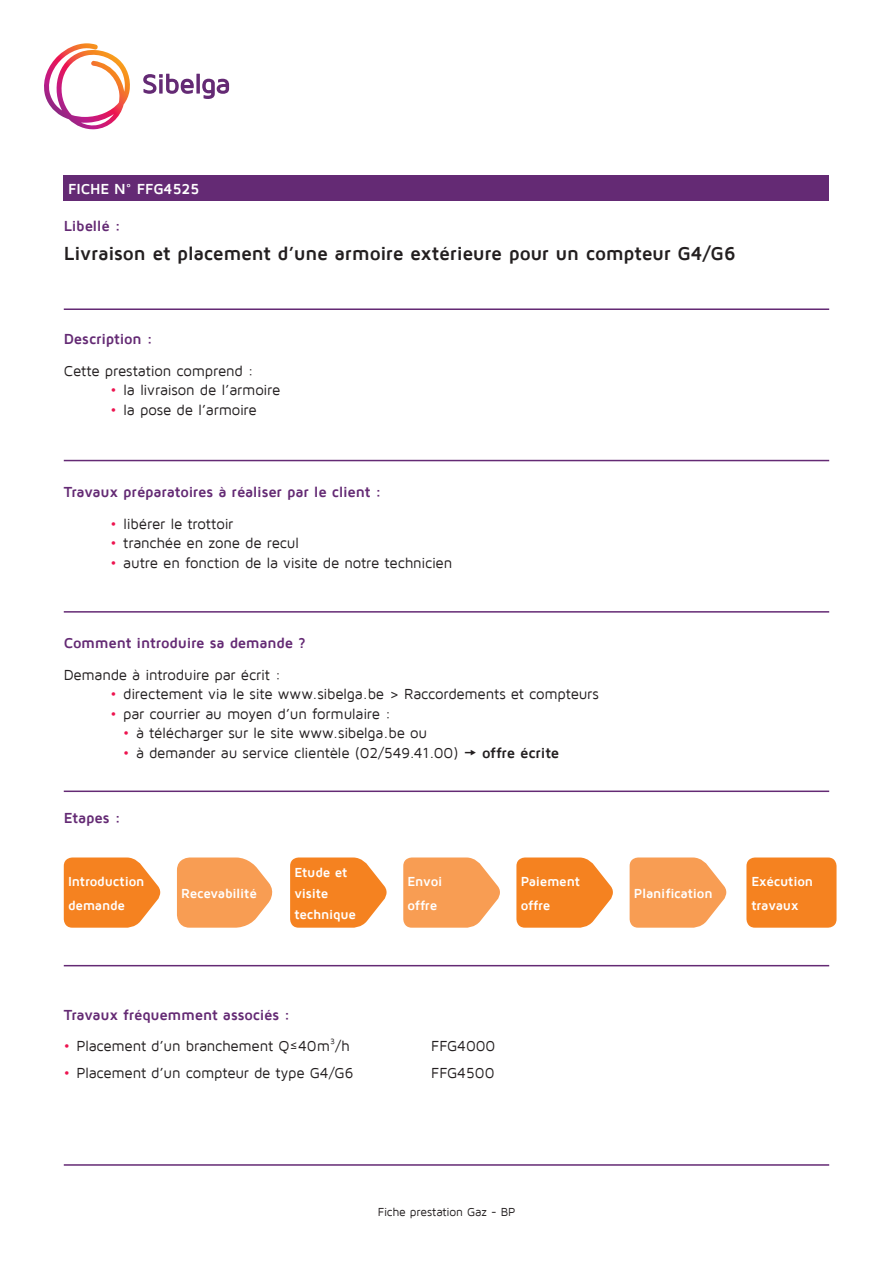
<style>
.page{position:relative;width:893px;height:1263px;background:#fff}
.page>*{position:absolute;margin:0;border:0;box-sizing:border-box;transform-origin:0 0}
.t1{font:700 19.5px "Maven Pro";letter-spacing:-.015em;color:#231f20}
.t2{font:15px "Maven Pro";letter-spacing:-.015em;color:#231f20}
.t3{font:700 15px "Maven Pro";letter-spacing:-.015em;color:#642a74}
.t4{font:700 15px "Maven Pro";color:#fff}
.t5{font:700 15px "Maven Pro";letter-spacing:-.01em;color:#231f20}
.t6{font:700 13.5px/24px "Maven Pro";letter-spacing:-.015em;color:#fff}
.t7{font:12px "Maven Pro";letter-spacing:-.01em;color:#231f20}
.s1{color:#ed1450}
</style>
<div class="page">
<svg style="left:143px;top:74px;width:51px;height:20px"></svg>
<svg style="left:196px;top:74px;width:4px;height:20px"></svg>
<svg style="left:202px;top:79px;width:27px;height:20px"></svg>
<svg style="left:44px;top:43px;width:86px;height:87px"></svg>
<div style="left:64px;top:175px;width:765px;height:26px;background:#642a74"></div>
<hr style="left:64px;top:308px;width:765px;height:2px;background:#642a74">
<hr style="left:64px;top:460px;width:765px;height:1px;background:#642a74">
<hr style="left:64px;top:611px;width:765px;height:2px;background:#642a74">
<hr style="left:64px;top:790px;width:765px;height:2px;background:#642a74">
<hr style="left:64px;top:965px;width:765px;height:1px;background:#642a74">
<hr style="left:64px;top:1164px;width:765px;height:2px;background:#642a74">
<svg style="left:64px;top:857px;width:97px;height:71px;background:#f6933f"></svg>
<svg style="left:290px;top:857px;width:97px;height:71px;background:#f6933e"></svg>
<svg style="left:516px;top:857px;width:97px;height:71px;background:#f6933e"></svg>
<div style="left:746px;top:857px;width:90px;height:71px;background:#f58220;border-radius:9px"></div>
<svg style="left:177px;top:857px;width:96px;height:71px;background:#f8aa6b"></svg>
<svg style="left:403px;top:857px;width:97px;height:71px;background:#f8aa6a"></svg>
<svg style="left:630px;top:857px;width:97px;height:71px;background:#f8aa6b"></svg>
<p class="t4" style="left:68px;top:180px;width:133px">FICHE N° FFG4525</p>
<p class="t3" style="left:64px;top:216px;width:58px">Libellé :</p>
<h1 class="t1" style="left:64px;top:240px;width:673px">Livraison et placement d’une armoire extérieure pour un compteur G4/G6</h1>
<p class="t3" style="left:64px;top:330px;width:91px">Description :</p>
<p class="t2" style="left:64px;top:361px;width:192px">Cette prestation comprend :</p>
<p class="t2" style="left:111px;top:381px;width:171px"><span class="s1">•</span> la livraison de l’armoire</p>
<p class="t2" style="left:111px;top:400px;width:148px"><span class="s1">•</span> la pose de l’armoire</p>
<p class="t3" style="left:64px;top:483px;width:319px">Travaux préparatoires à réaliser par le client :</p>
<p class="t2" style="left:111px;top:514px;width:124px"><span class="s1">•</span> libérer le trottoir</p>
<p class="t2" style="left:111px;top:534px;width:190px"><span class="s1">•</span> tranchée en zone de recul</p>
<p class="t2" style="left:111px;top:553px;width:343px"><span class="s1">•</span> autre en fonction de la visite de notre technicien</p>
<p class="t3" style="left:64px;top:634px;width:244px">Comment introduire sa demande ?</p>
<p class="t2" style="left:64px;top:665px;width:219px">Demande à introduire par écrit :</p>
<p class="t2" style="left:111px;top:685px;width:490px"><span class="s1">•</span> directement via le site www.sibelga.be &gt; Raccordements et compteurs</p>
<p class="t2" style="left:111px;top:704px;width:282px"><span class="s1">•</span> par courrier au moyen d’un formulaire :</p>
<p class="t2" style="left:123px;top:724px;width:305px"><span class="s1">•</span> à télécharger sur le site www.sibelga.be ou</p>
<p class="t2" style="left:123px;top:743px;width:337px"><span class="s1">•</span> à demander au service clientèle (02/549.41.00)</p>
<p class="t5" style="left:482px;top:743px;width:79px">offre écrite</p>
<p class="t3" style="left:64px;top:809px;width:58px">Etapes :</p>
<p class="t6" style="left:68px;top:869px;width:78px">Introduction demande</p>
<p class="t6" style="left:294px;top:861px;width:63px;line-height:21px">Etude et visite technique</p>
<p class="t6" style="left:521px;top:869px;width:61px">Paiement offre</p>
<p class="t6" style="left:751px;top:869px;width:63px">Exécution travaux</p>
<p class="t6" style="left:181px;top:881px;width:77px">Recevabilité</p>
<p class="t6" style="left:408px;top:869px;width:36px">Envoi offre</p>
<p class="t6" style="left:634px;top:881px;width:80px">Planification</p>
<p class="t3" style="left:64px;top:1005px;width:228px">Travaux fréquemment associés :</p>
<p class="t2" style="left:64px;top:1037px;width:287px"><span class="s1">•</span> Placement d’un branchement Q≤40m³/h</p>
<p class="t2" style="left:431px;top:1037px;width:66px">FFG4000</p>
<p class="t2" style="left:64px;top:1064px;width:291px"><span class="s1">•</span> Placement d’un compteur de type G4/G6</p>
<p class="t2" style="left:431px;top:1064px;width:65px">FFG4500</p>
<p class="t7" style="left:378px;top:1205px;width:139px">Fiche prestation Gaz - BP</p>
</div>
